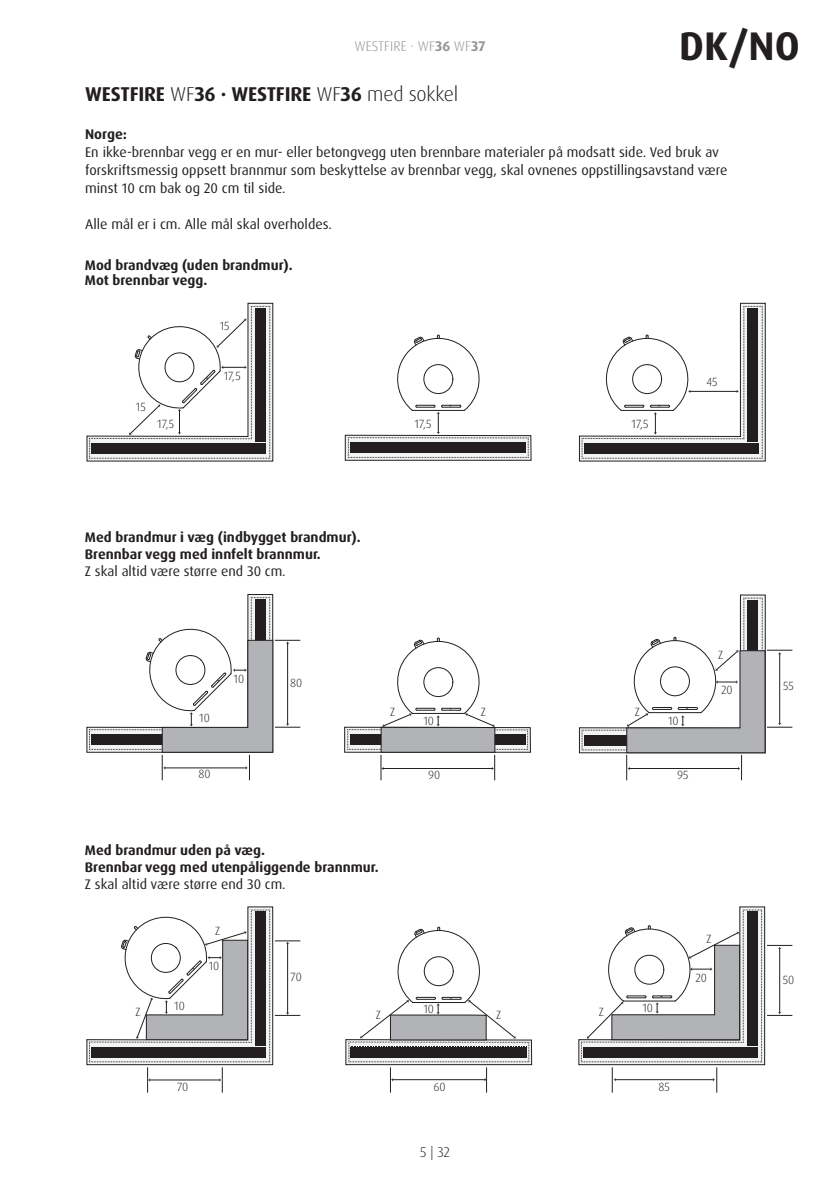
<style>
.page{position:relative;width:840px;height:1191px;background:#fff}
.page>*{position:absolute;margin:0;border:0;box-sizing:border-box;transform-origin:0 0}
.xx_overskrift{font:700 40px "Dax Pro";color:#231f20}
.xx_overskrift-2{font:700 20px "Dax Pro";letter-spacing:-.01em;color:#231f20}
.xx_brød{font:14px/18px "Dax Pro";color:#231f20}
.t1{font:300 14px "Dax Pro";color:#939598}
.xx_mellemrubrik{font:700 14px "Dax Pro";color:#231f20}
.t2{font:300 14px "Dax Pro";color:#231f20}
.t3{font:700 13.8px/16.6px "Dax Pro";color:#231f20}
.t4{font:300 12px "Dax Pro";color:#231f20}
.s1{font-weight:700}
.s2{font-weight:300}
.s3{font-weight:400}
</style>
<div class="page">
<div style="left:344px;top:727px;width:186px;height:25px;border:1px solid #231f20"></div>
<svg style="left:348px;top:335px;width:180px;height:123px"></svg>
<svg style="left:347px;top:638px;width:181px;height:142px"></svg>
<svg style="left:348px;top:927px;width:181px;height:165px"></svg>
<svg style="left:578px;top:303px;width:187px;height:158px"></svg>
<svg style="left:578px;top:594px;width:214px;height:186px"></svg>
<svg style="left:578px;top:906px;width:214px;height:186px"></svg>
<svg style="left:87px;top:303px;width:186px;height:158px"></svg>
<svg style="left:86px;top:594px;width:214px;height:186px"></svg>
<svg style="left:86px;top:906px;width:214px;height:186px"></svg>
<p class="t1" style="left:354px;top:37px;width:132px">WESTFIRE · WF<span class="s1">36</span> WF<span class="s1">37</span></p>
<p class="xx_overskrift-2" style="left:85px;top:81px;width:374px">WESTFIRE <span class="s2">WF</span>36 · WESTFIRE <span class="s2">WF</span>36 <span class="s2">med sokkel</span></p>
<p class="xx_overskrift" style="left:678px;top:20px;width:122px">DK/NO</p>
<p class="xx_mellemrubrik" style="left:85px;top:125px;width:43px">Norge:</p>
<p class="xx_brød" style="left:85px;top:143px;width:643px">En ikke-brennbar vegg er en mur- eller betongvegg uten brennbare materialer på modsatt side. Ved bruk av forskriftsmessig oppsett brannmur som beskyttelse av brennbar vegg, skal ovnenes oppstillingsavstand være minst 10 cm bak og 20 cm til side.</p>
<p class="xx_brød" style="left:85px;top:215px;width:248px">Alle mål er i cm. Alle mål skal overholdes.</p>
<p class="t3" style="left:85px;top:257px;width:209px;line-height:15.4px">Mod brandvæg (uden brandmur).<br>Mot brennbar vegg.</p>
<p class="t4" style="left:219px;top:318px;width:11px">15</p>
<p class="t4" style="left:136px;top:399px;width:11px">15</p>
<p class="t4" style="left:157px;top:416px;width:19px">17,5</p>
<p class="t4" style="left:223px;top:368px;width:19px">17,5</p>
<p class="t3" style="left:85px;top:529px;width:277px">Med brandmur i væg (indbygget brandmur).<br>Brennbar vegg med innfelt brannmur.<br><span class="s3">Z skal altid være større end 30 cm.</span></p>
<p class="t4" style="left:414px;top:416px;width:19px">17,5</p>
<p class="t4" style="left:631px;top:416px;width:19px">17,5</p>
<p class="t4" style="left:706px;top:374px;width:13px">45</p>
<p class="t4" style="left:717px;top:647px;width:7px">Z</p>
<p class="t4" style="left:199px;top:710px;width:12px">10</p>
<p class="t4" style="left:198px;top:766px;width:14px">80</p>
<p class="t4" style="left:233px;top:671px;width:12px">10</p>
<p class="t4" style="left:290px;top:675px;width:14px">80</p>
<p class="t4" style="left:782px;top:678px;width:12px">55</p>
<p class="t4" style="left:720px;top:682px;width:13px">20</p>
<p class="t4" style="left:390px;top:704px;width:7px">Z</p>
<p class="t4" style="left:480px;top:704px;width:7px">Z</p>
<p class="t4" style="left:423px;top:713px;width:12px">10</p>
<p class="t4" style="left:634px;top:704px;width:7px">Z</p>
<p class="t4" style="left:667px;top:713px;width:12px">10</p>
<p class="t4" style="left:428px;top:767px;width:14px">90</p>
<p class="t4" style="left:676px;top:767px;width:13px">95</p>
<p class="t3" style="left:85px;top:842px;width:295px">Med brandmur uden på væg.<br>Brennbar vegg med utenpåliggende brannmur.<br><span class="s3">Z skal altid være større end 30 cm.</span></p>
<p class="t4" style="left:215px;top:923px;width:7px">Z</p>
<p class="t4" style="left:135px;top:1004px;width:7px">Z</p>
<p class="t4" style="left:174px;top:997px;width:12px">10</p>
<p class="t4" style="left:208px;top:958px;width:12px">10</p>
<p class="t4" style="left:290px;top:969px;width:13px">70</p>
<p class="t4" style="left:423px;top:1001px;width:12px">10</p>
<p class="t4" style="left:375px;top:1007px;width:7px">Z</p>
<p class="t4" style="left:495px;top:1007px;width:7px">Z</p>
<p class="t4" style="left:598px;top:1004px;width:7px">Z</p>
<p class="t4" style="left:642px;top:1000px;width:12px">10</p>
<p class="t4" style="left:177px;top:1079px;width:13px">70</p>
<p class="t4" style="left:433px;top:1079px;width:14px">60</p>
<p class="t4" style="left:658px;top:1079px;width:13px">85</p>
<p class="t2" style="left:420px;top:1143px;width:31px">5 | 32</p>
<p class="t4" style="left:706px;top:931px;width:7px">Z</p>
<p class="t4" style="left:695px;top:969px;width:13px">20</p>
<p class="t4" style="left:782px;top:972px;width:13px">50</p>
</div>
